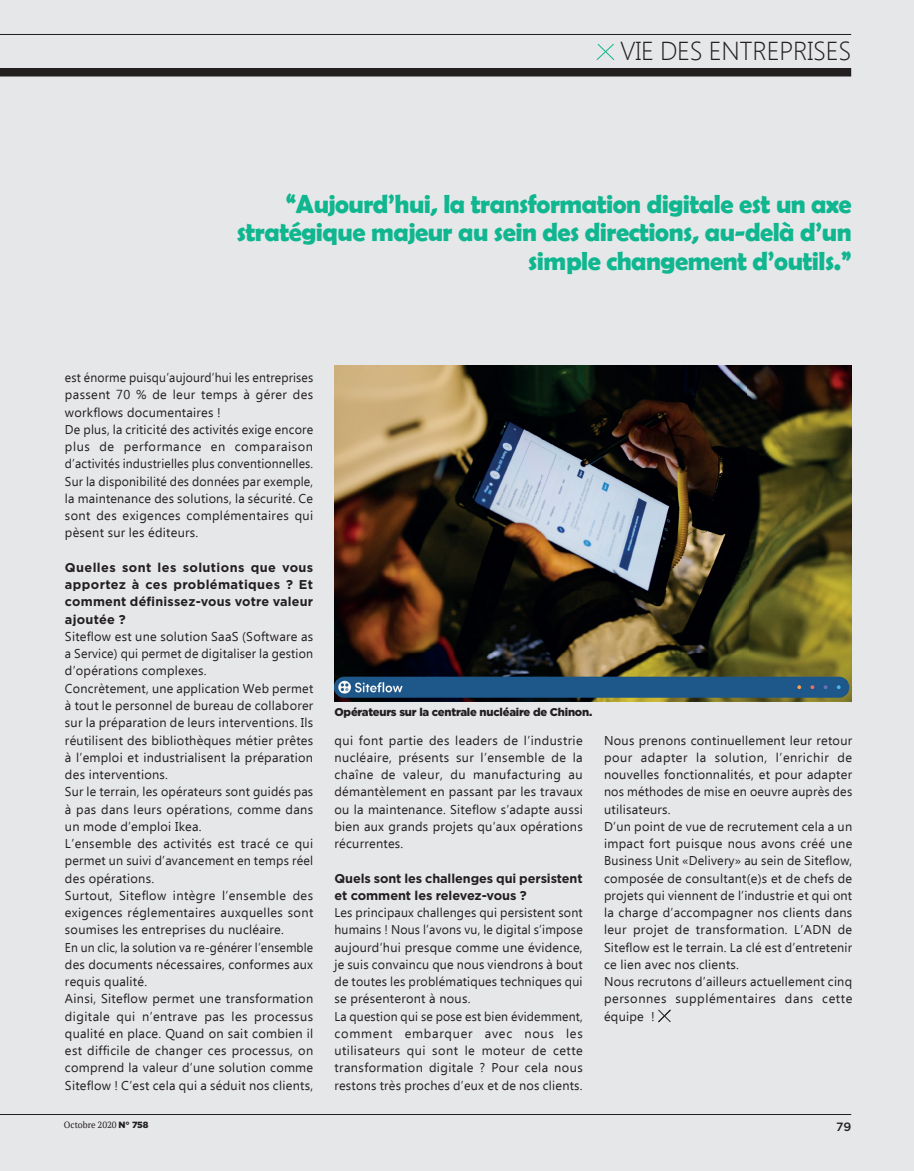
<style>
.page{position:relative;width:914px;height:1171px;background:#fff}
.page>*{position:absolute;margin:0;border:0;box-sizing:border-box;transform-origin:0 0}
.t1{font:700 26.25px/28.5px "Berlin Sans FB Demi";letter-spacing:-.02em;color:#0fb68f;text-align:right}
.t2{font:300 25.95px "Segoe UI";letter-spacing:-.01em;color:#231f20}
.t3{font:12.75px/17.2px "Ebrima";letter-spacing:.02em;color:#231f20}
.t4{font:12.75px/17.2px "Ebrima";letter-spacing:.02em;color:#231f20;scale:.96 1}
.t5{font:700 12.75px/17.2px "Gotham";letter-spacing:-.005em;color:#231f20;text-align:justify}
.t6{font:500 12px "Gotham";color:#231f20}
.t7{font:900 11.25px "Gotham";letter-spacing:-.02em;color:#231f20}
.t8{font:9px "PT Serif";letter-spacing:-.005em;color:#231f20}
.s1{font-family:"Gotham";font-weight:900}
</style>
<div class="page">
<div style="left:0;top:0;width:913px;height:1170px;background:#e6e7e9"></div>
<svg style="left:658px;top:1009px;width:12px;height:13px"></svg>
<div style="left:0;top:68px;width:850px;height:8px;background:#231f20"></div>
<hr style="left:0;top:34px;width:850px;height:1px;background:#231f20">
<svg style="left:596px;top:43px;width:18px;height:17px"></svg>
<img style="left:334px;top:366px;width:516px;height:335px">
<hr style="left:0;top:1114px;width:850px;height:1px;background:#231f20">
<h2 class="t2" style="left:620px;top:33px;width:232px">VIE DES ENTREPRISES</h2>
<h1 class="t1" style="left:236px;top:189px;width:616px">“Aujourd’hui, la transformation digitale est un axe stratégique majeur au sein des directions, au-delà d’un simple changement d’outils.”</h1>
<p class="t4" style="left:65px;top:370px;width:260px">est énorme puisqu’aujourd’hui les entreprises passent 70 % de leur temps à gérer des workflows documentaires !<br>De plus, la criticité des activités exige encore plus de performance en comparaison d’activités industrielles plus conventionnelles.<br>Sur la disponibilité des données par exemple, la maintenance des solutions, la sécurité. Ce sont des exigences complémentaires qui pèsent sur les éditeurs.</p>
<p class="t5" style="left:65px;top:558px;width:250px">Quelles sont les solutions que vous apportez à ces problématiques ? Et comment définissez-vous votre valeur ajoutée ?</p>
<p class="t3" style="left:65px;top:628px;width:250px">Siteflow est une solution SaaS (Software as a Service) qui permet de digitaliser la gestion d’opérations complexes.<br>Concrètement, une application Web permet à tout le personnel de bureau de collaborer sur la préparation de leurs interventions. Ils réutilisent des bibliothèques métier prêtes à l’emploi et industrialisent la préparation des interventions.<br>Sur le terrain, les opérateurs sont guidés pas à pas dans leurs opérations, comme dans un mode d’emploi Ikea.<br>L’ensemble des activités est tracé ce qui permet un suivi d’avancement en temps réel des opérations.<br>Surtout, Siteflow intègre l’ensemble des exigences réglementaires auxquelles sont soumises les entreprises du nucléaire.<br>En un clic, la solution va re-générer l’ensemble des documents nécessaires, conformes aux requis qualité.<br>Ainsi, Siteflow permet une transformation digitale qui n’entrave pas les processus qualité en place. Quand on sait combien il est difficile de changer ces processus, on comprend la valeur d’une solution comme Siteflow ! C’est cela qui a séduit nos clients,</p>
<p class="t7" style="left:334px;top:704px;width:259px">Opérateurs sur la centrale nucléaire de Chinon.</p>
<p class="t3" style="left:334px;top:732px;width:250px;text-align:justify">qui font partie des leaders de l’industrie nucléaire, présents sur l’ensemble de la chaîne de valeur, du manufacturing au démantèlement en passant par les travaux ou la maintenance. Siteflow s’adapte aussi bien aux grands projets qu’aux opérations récurrentes.</p>
<p class="t5" style="left:334px;top:869px;width:249px">Quels sont les challenges qui persistent et comment les relevez-vous ?</p>
<p class="t3" style="left:334px;top:904px;width:250px">Les principaux challenges qui persistent sont humains ! Nous l’avons vu, le digital s’impose aujourd’hui presque comme une évidence, je suis convaincu que nous viendrons à bout de toutes les problématiques techniques qui se présenteront à nous.<br>La question qui se pose est bien évidemment, comment embarquer avec nous les utilisateurs qui sont le moteur de cette transformation digitale ? Pour cela nous restons très proches d’eux et de nos clients.</p>
<p class="t3" style="left:603px;top:732px;width:250px">Nous prenons continuellement leur retour pour adapter la solution, l’enrichir de nouvelles fonctionnalités, et pour adapter nos méthodes de mise en oeuvre auprès des utilisateurs.<br>D’un point de vue de recrutement cela a un impact fort puisque nous avons créé une Business Unit «Delivery» au sein de Siteflow, composée de consultant(e)s et de chefs de projets qui viennent de l’industrie et qui ont la charge d’accompagner nos clients dans leur projet de transformation. L’ADN de Siteflow est le terrain. La clé est d’entretenir ce lien avec nos clients.<br>Nous recrutons d’ailleurs actuellement cinq personnes supplémentaires dans cette équipe !</p>
<p class="t8" style="left:64px;top:1119px;width:86px">Octobre 2020 <span class="s1">N° 758</span></p>
<p class="t6" style="left:835px;top:1118px;width:17px">79</p>
</div>
